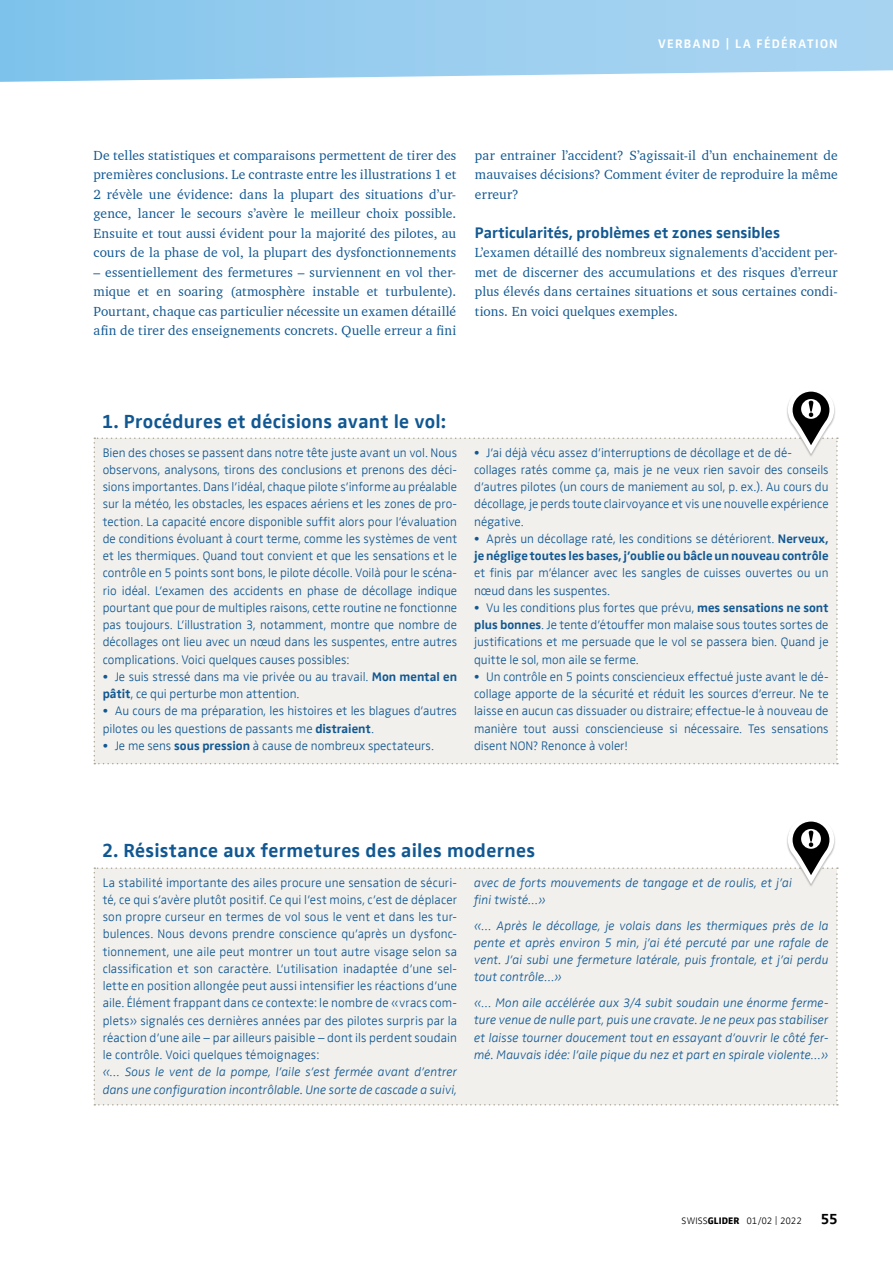
<style>
.page{position:relative;width:893px;height:1263px;background:#fff}
.page>*{position:absolute;margin:0;border:0;box-sizing:border-box;transform-origin:0 0}
.t1{font:700 19.5px "Zwo Offc Pro";letter-spacing:.015em;color:#115892}
.t2{font:700 15.75px "Zwo Offc Pro";letter-spacing:.005em;color:#115892}
.t3{font:700 15px "Zwo Offc Pro";color:#000}
.t4{font:13.5px/19.5px "Charter BT";letter-spacing:.01em;color:#115892;text-align:justify}
.t5{font:300 12.75px/17.2px "Zwo Offc Pro";color:#115892;text-align:justify}
.t6{font:italic 300 12.75px/17.2px "Zwo Offc Pro";letter-spacing:.01em;color:#115892}
.t7{font:700 12.75px/17.2px "Zwo Offc Pro";color:#115892}
.t8{font:700 12.75px "Zwo Offc Pro";letter-spacing:.1em;color:#fff}
.t9{font:300 9.75px "Zwo Offc Pro";letter-spacing:-.015em;color:#000}
.s1{font-weight:700}
.s2{font-weight:300}
.s3{font-weight:800}
</style>
<div class="page">
<svg style="left:0;top:0;width:893px;height:82px;background:#9ed0ef"></svg>
<svg style="left:94px;top:391px;width:744px;height:373px;background:#f2f0ed"></svg>
<svg style="left:94px;top:821px;width:744px;height:284px"></svg>
<p class="t8" style="left:658px;top:34px;width:181px">VERBAND | LA FÉDÉRATION</p>
<p class="t4" style="left:94px;top:145px;width:364px">De telles statistiques et comparaisons permettent de tirer des premières conclusions. Le contraste entre les illustrations 1 et 2 révèle une évidence: dans la plupart des situations d’ur&shy;gence, lancer le secours s’avère le meilleur choix possible.<br>Ensuite et tout aussi évident pour la majorité des pilotes, au cours de la phase de vol, la plupart des dysfonctionnements</p>
<p class="t4" style="left:94px;top:262px;width:364px">– essentiellement des fermetures – surviennent en vol ther&shy;mique et en soaring (atmosphère instable et turbulente).<br>Pourtant, chaque cas particulier nécessite un examen détaillé afin de tirer des enseignements concrets. Quelle erreur a fini</p>
<p class="t4" style="left:475px;top:145px;width:364px">par entrainer l’accident? S’agissait-il d’un enchainement de mauvaises décisions? Comment éviter de reproduire la même erreur?</p>
<p class="t2" style="left:475px;top:220px;width:307px">Particularités, problèmes et zones sensibles</p>
<p class="t4" style="left:475px;top:243px;width:364px">L’examen détaillé des nombreux signalements d’accident per&shy;met de discerner des accumulations et des risques d’erreur plus élevés dans certaines situations et sous certaines condi&shy;tions. En voici quelques exemples.</p>
<h1 class="t1" style="left:102px;top:406px;width:345px">1. Procédures et décisions avant le vol:</h1>
<p class="t5" style="left:103px;top:443px;width:356px">Bien des choses se passent dans notre tête juste avant un vol. Nous observons, analysons, tirons des conclusions et prenons des déci&shy;sions importantes. Dans l’idéal, chaque pilote s’informe au préalable sur la météo, les obstacles, les espaces aériens et les zones de pro&shy;tection. La capacité encore disponible suffit alors pour l’évaluation de conditions évoluant à court terme, comme les systèmes de vent et les thermiques. Quand tout convient et que les sensations et le contrôle en 5 points sont bons, le pilote décolle. Voilà pour le scéna&shy;rio idéal. L’examen des accidents en phase de décollage indique pourtant que pour de multiples raisons, cette routine ne fonctionne pas toujours. L’illustration 3, notamment, montre que nombre de décollages ont lieu avec un nœud dans les suspentes, entre autres complications. Voici quelques causes possibles:</p>
<p class="t5" style="left:103px;top:667px;width:356px">• Je suis stressé dans ma vie privée ou au travail. <span class="s1">Mon mental en pâtit</span>, ce qui perturbe mon attention.</p>
<p class="t5" style="left:103px;top:702px;width:356px">• Au cours de ma préparation, les histoires et les blagues d’autres pilotes ou les questions de passants me <span class="s1">distraient</span>.</p>
<p class="t5" style="left:103px;top:736px;width:333px">• Je me sens <span class="s1">sous pression</span> à cause de nombreux spectateurs.</p>
<p class="t5" style="left:474px;top:443px;width:356px;text-align:left">• J’ai déjà vécu assez d’interruptions de décollage et de dé&shy;collages ratés comme ça, mais je ne veux rien savoir des conseils d’autres pilotes (un cours de maniement au sol, p. ex.). Au cours du décollage, je perds toute clairvoyance et vis une nouvelle expérience négative.</p>
<p class="t7" style="left:474px;top:529px;width:356px"><span class="s2">• Après un décollage raté, les conditions se détériorent.</span> Nerveux, je néglige toutes les bases, j’oublie ou bâcle un nouveau contrôle</p>
<p class="t5" style="left:474px;top:564px;width:356px">et finis par m’élancer avec les sangles de cuisses ouvertes ou un nœud dans les suspentes.</p>
<p class="t5" style="left:474px;top:598px;width:356px">• Vu les conditions plus fortes que prévu, <span class="s1">mes sensations ne sont plus bonnes</span>. Je tente d’étouffer mon malaise sous toutes sortes de justifications et me persuade que le vol se passera bien. Quand je quitte le sol, mon aile se ferme.</p>
<p class="t5" style="left:474px;top:667px;width:356px">• Un contrôle en 5 points consciencieux effectué juste avant le dé&shy;collage apporte de la sécurité et réduit les sources d’erreur. Ne te laisse en aucun cas dissuader ou distraire; effectue-le à nouveau de manière tout aussi consciencieuse si nécessaire. Tes sensations disent NON? Renonce à voler!</p>
<h1 class="t1" style="left:102px;top:836px;width:434px">2. Résistance aux fermetures des ailes modernes</h1>
<p class="t5" style="left:103px;top:873px;width:356px">La stabilité importante des ailes procure une sensation de sécuri&shy;té, ce qui s’avère plutôt positif. Ce qui l’est moins, c’est de déplacer son propre curseur en termes de vol sous le vent et dans les tur&shy;bulences. Nous devons prendre conscience qu’après un dysfonc&shy;tionnement, une aile peut montrer un tout autre visage selon sa classification et son caractère. L’utilisation inadaptée d’une sel&shy;lette en position allongée peut aussi intensifier les réactions d’une aile. Élément frappant dans ce contexte: le nombre de «vracs com&shy;plets» signalés ces dernières années par des pilotes surpris par la réaction d’une aile – par ailleurs paisible – dont ils perdent soudain le contrôle. Voici quelques témoignages:</p>
<p class="t6" style="left:103px;top:1062px;width:356px">«… Sous le vent de la pompe, l’aile s’est fermée avant d’entrer dans une configuration incontrôlable. Une sorte de cascade a suivi,</p>
<p class="t6" style="left:474px;top:873px;width:319px">avec de forts mouvements de tangage et de roulis, et j’ai fini twisté…»</p>
<p class="t6" style="left:474px;top:916px;width:356px;text-align:justify">«… Après le décollage, je volais dans les thermiques près de la pente et après environ 5 min, j’ai été percuté par une rafale de vent. J’ai subi une fermeture latérale, puis frontale, et j’ai perdu tout contrôle…»</p>
<p class="t6" style="left:474px;top:993px;width:356px;text-align:justify">«… Mon aile accélérée aux 3/4 subit soudain une énorme ferme&shy;ture venue de nulle part, puis une cravate. Je ne peux pas stabiliser et laisse tourner doucement tout en essayant d’ouvrir le côté fer&shy;mé. Mauvais idée: l’aile pique du nez et part en spirale violente…»</p>
<p class="t9" style="left:682px;top:1213px;width:122px">SWISS<span class="s3">GLIDER</span> 01/02 | 2022</p>
<p class="t3" style="left:821px;top:1207px;width:18px">55</p>
</div>
